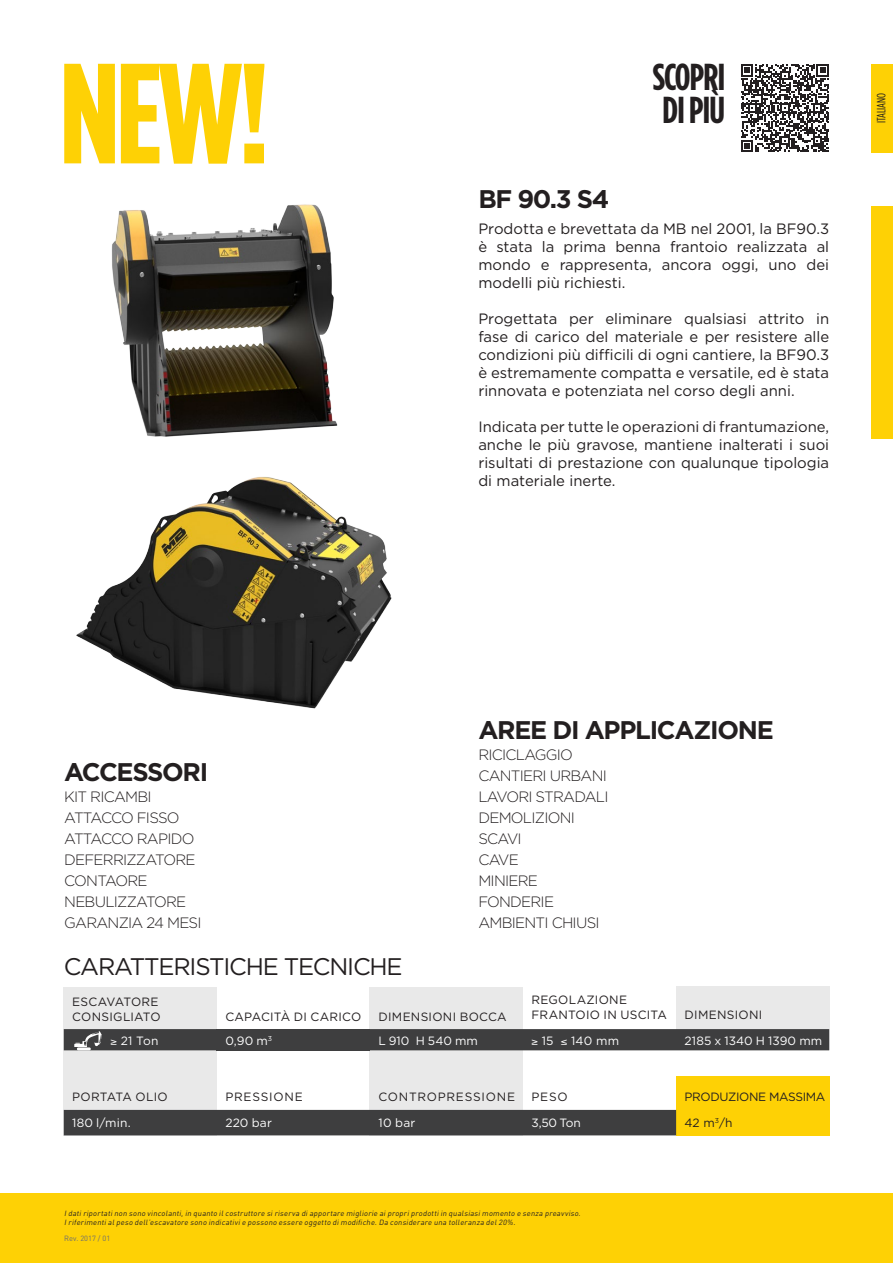
<style>
.page{position:relative;width:893px;height:1263px;background:#fff}
.page>*{position:absolute;margin:0;border:0;box-sizing:border-box;transform-origin:0 0}
.t1{font:700 37.5px/33px "Gotham Condensed";letter-spacing:-.02em;color:#231f20}
.titolo_nero_17pt_bol{font:700 25.5px "Gotham";letter-spacing:-.05em;color:#231f20}
.t2{font:24px "Gotham";letter-spacing:-.05em;color:#231f20}
.testo_nero{font:15px/18px "Gotham";color:#231f20;text-align:justify}
.testo_maiusc__scheda{font:300 15px "Gotham";letter-spacing:-.05em;color:#231f20}
.Tabelle{font:12px "Gotham";letter-spacing:.025em;color:#231f20}
.t3{font:12px "Gotham";letter-spacing:.01em;color:#fff}
.Tabelle-2{font:12px "Gotham";letter-spacing:.065em;color:#231f20}
.Tabelle-3{font:12px "Gotham";letter-spacing:-.03em;color:#231f20}
.t4{font:12px "Gotham Condensed";letter-spacing:-.01em;color:#231f20}
.t5{font:italic 7.5px/9px "DIN";color:#231f20}
.t6{font:7.5px "DIN";color:#6c6d70}
</style>
<div class="page">
<div style="left:0;top:1193px;width:893px;height:70px;background:#fed105"></div>
<div style="left:872px;top:64px;width:21px;height:88px;background:#fed105"></div>
<div style="left:872px;top:206px;width:21px;height:232px;background:#fed105"></div>
<div style="left:676px;top:1076px;width:153px;height:59px;background:#fed105"></div>
<div style="left:370px;top:986px;width:153px;height:149px;background:#e9e9e9"></div>
<div style="left:676px;top:986px;width:153px;height:64px;background:#e9e9e9"></div>
<div style="left:64px;top:986px;width:153px;height:149px;background:#e9e9e9"></div>
<img style="left:112px;top:204px;width:226px;height:233px">
<img style="left:76px;top:477px;width:316px;height:232px">
<svg style="left:64px;top:64px;width:200px;height:100px"></svg>
<div style="left:64px;top:1110px;width:612px;height:25px;background:#3e3e3f"></div>
<svg style="left:741px;top:64px;width:88px;height:88px"></svg>
<div style="left:64px;top:1029px;width:765px;height:21px;background:#3e3e3f"></div>
<p class="titolo_nero_17pt_bol" style="left:478px;top:182px;width:132px">BF 90.3 S4</p>
<h1 class="t1" style="left:653px;top:59px;width:74px">SCOPRI<br>DI PIÙ</h1>
<p class="testo_nero" style="left:478px;top:219px;width:352px">Prodotta e brevettata da MB nel 2001, la BF90.3 è stata la prima benna frantoio realizzata al mondo e rappresenta, ancora oggi, uno dei modelli più richiesti.</p>
<p class="testo_nero" style="left:478px;top:309px;width:352px">Progettata per eliminare qualsiasi attrito in fase di carico del materiale e per resistere alle condizioni più difficili di ogni cantiere, la BF90.3 è estremamente compatta e versatile, ed è stata rinnovata e potenziata nel corso degli anni.</p>
<p class="testo_nero" style="left:478px;top:417px;width:352px">Indicata per tutte le operazioni di frantumazione, anche le più gravose, mantiene inalterati i suoi risultati di prestazione con qualunque tipologia di materiale inerte.</p>
<p class="t4" style="left:875px;top:123px;width:31px;rotate:-90deg">ITALIANO</p>
<p class="titolo_nero_17pt_bol" style="left:64px;top:755px;width:146px">ACCESSORI</p>
<p class="testo_maiusc__scheda" style="left:64px;top:787px;width:89px">KIT RICAMBI</p>
<p class="testo_maiusc__scheda" style="left:64px;top:808px;width:117px">ATTACCO FISSO</p>
<p class="testo_maiusc__scheda" style="left:64px;top:829px;width:132px">ATTACCO RAPIDO</p>
<p class="testo_maiusc__scheda" style="left:64px;top:850px;width:133px">DEFERRIZZATORE</p>
<p class="testo_maiusc__scheda" style="left:64px;top:871px;width:85px">CONTAORE</p>
<p class="testo_maiusc__scheda" style="left:64px;top:892px;width:124px">NEBULIZZATORE</p>
<p class="testo_maiusc__scheda" style="left:64px;top:913px;width:139px">GARANZIA 24 MESI</p>
<p class="t2" style="left:64px;top:951px;width:340px">CARATTERISTICHE TECNICHE</p>
<p class="titolo_nero_17pt_bol" style="left:478px;top:713px;width:297px">AREE DI APPLICAZIONE</p>
<p class="testo_maiusc__scheda" style="left:478px;top:745px;width:96px">RICICLAGGIO</p>
<p class="testo_maiusc__scheda" style="left:478px;top:766px;width:130px">CANTIERI URBANI</p>
<p class="testo_maiusc__scheda" style="left:478px;top:787px;width:132px">LAVORI STRADALI</p>
<p class="testo_maiusc__scheda" style="left:478px;top:808px;width:98px">DEMOLIZIONI</p>
<p class="testo_maiusc__scheda" style="left:478px;top:829px;width:45px">SCAVI</p>
<p class="testo_maiusc__scheda" style="left:478px;top:850px;width:42px">CAVE</p>
<p class="testo_maiusc__scheda" style="left:478px;top:871px;width:61px">MINIERE</p>
<p class="testo_maiusc__scheda" style="left:478px;top:892px;width:77px">FONDERIE</p>
<p class="testo_maiusc__scheda" style="left:478px;top:913px;width:123px">AMBIENTI CHIUSI</p>
<p class="Tabelle" style="left:72px;top:994px;width:88px">ESCAVATORE</p>
<p class="Tabelle" style="left:72px;top:1009px;width:90px">CONSIGLIATO</p>
<p class="Tabelle" style="left:225px;top:1009px;width:137px">CAPACITÀ DI CARICO</p>
<p class="Tabelle" style="left:378px;top:1009px;width:130px">DIMENSIONI BOCCA</p>
<p class="Tabelle" style="left:531px;top:992px;width:97px">REGOLAZIONE</p>
<p class="Tabelle" style="left:531px;top:1007px;width:137px">FRANTOIO IN USCITA</p>
<p class="Tabelle" style="left:685px;top:1007px;width:79px">DIMENSIONI</p>
<p class="t3" style="left:111px;top:1032px;width:49px">≥ 21 Ton</p>
<p class="t3" style="left:225px;top:1032px;width:48px">0,90 m<sup>3</sup></p>
<p class="t3" style="left:378px;top:1032px;width:101px">L 910 H 540 mm</p>
<p class="t3" style="left:531px;top:1032px;width:89px">≥ 15 ≤ 140 mm</p>
<p class="t3" style="left:685px;top:1032px;width:139px">2185 x 1340 H 1390 mm</p>
<p class="Tabelle" style="left:72px;top:1089px;width:97px">PORTATA OLIO</p>
<p class="Tabelle-2" style="left:225px;top:1089px;width:79px">PRESSIONE</p>
<p class="Tabelle-2" style="left:378px;top:1089px;width:138px">CONTROPRESSIONE</p>
<p class="Tabelle" style="left:531px;top:1089px;width:38px">PESO</p>
<p class="Tabelle-3" style="left:685px;top:1089px;width:142px">PRODUZIONE MASSIMA</p>
<p class="t3" style="left:72px;top:1115px;width:60px">180 l/min.</p>
<p class="t3" style="left:225px;top:1115px;width:48px">220 bar</p>
<p class="t3" style="left:378px;top:1115px;width:39px">10 bar</p>
<p class="t3" style="left:531px;top:1115px;width:51px">3,50 Ton</p>
<p class="Tabelle" style="left:685px;top:1115px;width:50px">42 m<sup>3</sup>/h</p>
<p class="t5" style="left:64px;top:1208px;width:519px">Idatiriportatinon sono vincolanti,in quanto ilcostruttore siriserva diapportare migliorie aipropriprodottiin qualsiasimomento e senza preavviso.<br>Iriferimentialpeso dell’escavatore sono indicativie possono essere oggetto dimodifiche.Da considerare una tolleranza del20%.</p>
<p class="t6" style="left:64px;top:1233px;width:48px">Rev. 2017 / 01</p>
</div>
